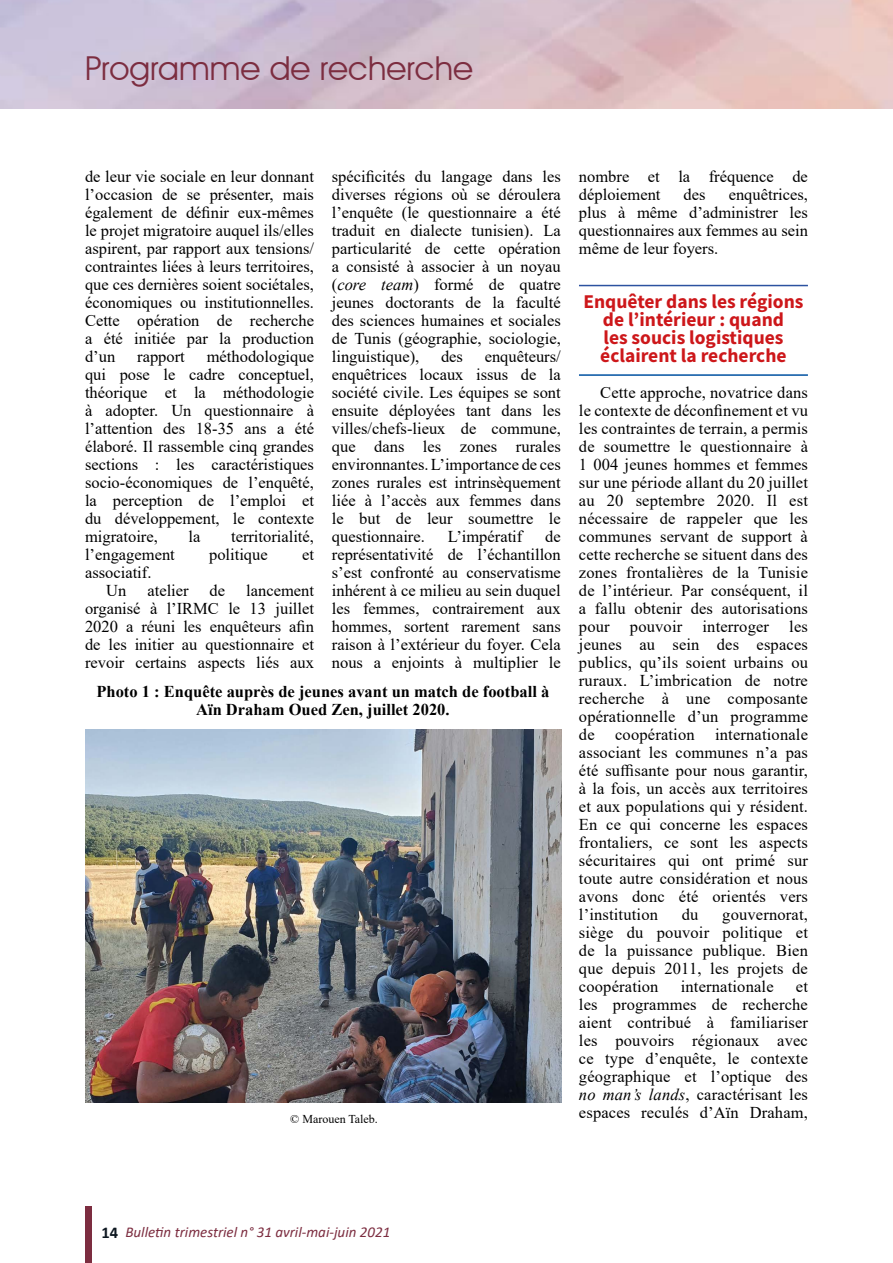
<style>
.page{position:relative;width:893px;height:1263px;background:#fff}
.page>*{position:absolute;margin:0;border:0;box-sizing:border-box;transform-origin:0 0}
.t1{font:33px "Avant Garde IT Cby BT";color:#7c2d40}
.t2{font:700 19.5px/18px "Source Sans Pro";color:#cd171a;text-align:center}
.t3{font:16.5px/18px "Times New Roman";color:#000;text-align:justify}
.t4{font:700 16.5px/18px "Times New Roman";color:#000;text-align:center}
.t5{font:italic 15px "Calibri";color:#7c2d40}
.t6{font:12px "Times New Roman";color:#000}
.s1{font-style:italic}
.s2{font-weight:700;font-style:normal;font-size:16.5px;color:#0e1821}
</style>
<div class="page">
<div style="left:85px;top:1206px;width:6px;height:57px;background:#7c2d40"></div>
<hr style="left:579px;top:285px;width:229px;height:1px;background:#2c52a0">
<hr style="left:579px;top:374px;width:229px;height:2px;background:#0052a1">
<img style="left:85px;top:729px;width:477px;height:373px">
<h1 class="t1" style="left:85px;top:48px;width:390px">Programme de recherche</h1>
<p class="t3" style="left:85px;top:166px;width:230px">de leur vie sociale en leur donnant l’occasion de se présenter, mais également de définir eux-mêmes le projet migratoire auquel ils/elles aspirent, par rapport aux tensions/ contraintes liées à leurs territoires, que ces dernières soient sociétales, économiques ou institutionnelles.<br>Cette opération de recherche a été initiée par la production d’un</p>
<p class="t3" style="left:85px;top:346px;width:230px;text-indent:122px">méthodologique qui pose le cadre conceptuel, théorique et la méthodologie à adopter. Un questionnaire à l’attention des 18-35 ans a été élaboré. Il rassemble cinq grandes sections : les caractéristiques socio-économiques de l’enquêté, la perception de l’emploi et du développement, le contexte migratoire,</p>
<p class="t3" style="left:137px;top:346px;width:49px">rapport</p>
<p class="t3" style="left:189px;top:527px;width:13px">la</p>
<p class="t3" style="left:231px;top:527px;width:84px">territorialité,</p>
<p class="t3" style="left:85px;top:545px;width:91px">l’engagement</p>
<p class="t3" style="left:209px;top:545px;width:60px">politique</p>
<p class="t3" style="left:302px;top:545px;width:13px">et</p>
<p class="t3" style="left:85px;top:563px;width:68px;text-align:center">associatif.<br>Un</p>
<p class="t3" style="left:85px;top:581px;width:230px;text-indent:161px">lancement organisé à l’IRMC le 13 juillet 2020 a réuni les enquêteurs afin de les initier au questionnaire et revoir certains aspects liés aux</p>
<p class="t3" style="left:147px;top:581px;width:43px">atelier</p>
<p class="t3" style="left:210px;top:581px;width:17px">de</p>
<p class="t3" style="left:332px;top:167px;width:230px">spécificités du langage dans les diverses régions où se déroulera l’enquête (le questionnaire a été traduit en dialecte tunisien). La particularité de cette opération a consisté à associer à un noyau (<span class="s1">core team</span>) formé de quatre jeunes doctorants de la faculté des sciences humaines et sociales de Tunis (géographie, sociologie, linguistique),</p>
<p class="t3" style="left:332px;top:347px;width:230px;text-indent:153px">enquêteurs/ enquêtrices locaux issus de la société civile. Les équipes se sont ensuite déployées tant dans les villes/chefs-lieux de commune, que dans les zones rurales environnantes. L’importance de ces zones rurales est intrinsèquement liée à l’accès aux femmes dans le but de leur soumettre le questionnaire.</p>
<p class="t3" style="left:441px;top:347px;width:23px">des</p>
<p class="t3" style="left:332px;top:527px;width:230px;text-indent:213px">de représentativité de l’échantillon s’est confronté au conservatisme inhérent à ce milieu au sein duquel les femmes, contrairement aux hommes, sortent rarement sans raison à l’extérieur du foyer. Cela nous a enjoints à multiplier le</p>
<p class="t3" style="left:448px;top:527px;width:76px">L’impératif</p>
<p class="t4" style="left:96px;top:682px;width:454px">Photo 1 : Enquête auprès de jeunes avant un match de football à<br>Aïn Draham Oued Zen, juillet 2020.</p>
<p class="t6" style="left:290px;top:1110px;width:89px">© Marouen Taleb.</p>
<p class="t3" style="left:579px;top:166px;width:230px">nombre et la fréquence de déploiement</p>
<p class="t3" style="left:579px;top:184px;width:230px;text-indent:150px">enquêtrices, plus à même d’administrer les questionnaires aux femmes au sein même de leur foyers.</p>
<p class="t2" style="left:583px;top:292px;width:222px">Enquêter dans les régions de l’intérieur : quand<br>les soucis logistiques éclairent la recherche</p>
<p class="t3" style="left:579px;top:382px;width:231px;text-indent:21px">Cette approche, novatrice dans le contexte de déconfinement et vu les contraintes de terrain, a permis de soumettre le questionnaire à 1 004 jeunes hommes et femmes sur une période allant du 20 juillet au 20 septembre 2020. Il est nécessaire de rappeler que les communes servant de support à cette recherche se situent dans des zones frontalières de la Tunisie de l’intérieur. Par conséquent, il a fallu obtenir des autorisations pour pouvoir interroger les jeunes au sein des espaces publics, qu’ils soient urbains ou ruraux. L’imbrication de notre recherche à une composante opérationnelle d’un programme de coopération internationale associant les communes n’a pas été suffisante pour nous garantir, à la fois, un accès aux territoires et aux populations qui y résident.<br>En ce qui concerne les espaces frontaliers, ce sont les aspects sécuritaires qui ont primé sur toute autre considération et nous avons donc été orientés vers l’institution</p>
<p class="t3" style="left:684px;top:184px;width:23px">des</p>
<p class="t3" style="left:682px;top:905px;width:18px">du</p>
<p class="t3" style="left:579px;top:905px;width:230px;text-indent:143px">gouvernorat, siège du pouvoir politique et de la puissance publique. Bien que depuis 2011, les projets de coopération</p>
<p class="t3" style="left:681px;top:977px;width:94px">internationale</p>
<p class="t3" style="left:579px;top:977px;width:231px;text-indent:217px">et les programmes de recherche aient contribué à familiariser les pouvoirs régionaux avec ce type d’enquête, le contexte géographique et l’optique des <span class="s1">no man’s lands</span>, caractérisant les espaces reculés d’Aïn Draham,</p>
<p class="t5" style="left:102px;top:1222px;width:290px"><span class="s2">14</span> Bulletin trimestriel n° 31 avril-mai-juin 2021</p>
</div>
